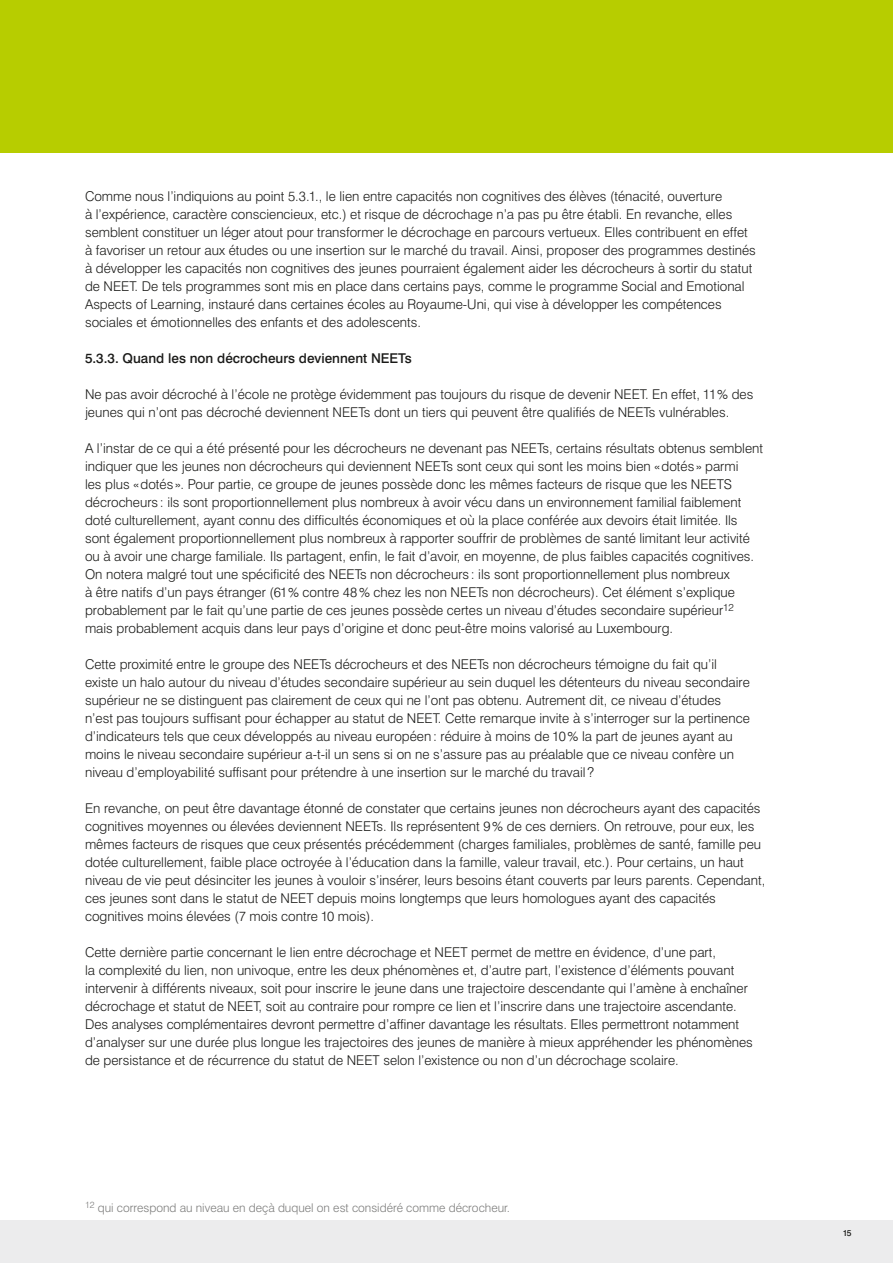
<style>
.page{position:relative;width:893px;height:1263px;background:#fff}
.page>*{position:absolute;margin:0;border:0;box-sizing:border-box;transform-origin:0 0}
.t1{font:300 13.5px/18px "Swiss 721 BT";color:#1a1a18}
.t2{font:500 13.5px "Swiss 721 BT";color:#1a1a18}
.t3{font:300 12px "Swiss 721 BT";color:#7b7b7a}
.t4{font:500 8.55px "Swiss 721 BT";color:#1a1a18}
</style>
<div class="page">
<div style="left:0;top:0;width:893px;height:153px;background:#b7cd00"></div>
<div style="left:0;top:1220px;width:893px;height:43px;background:#ececed"></div>
<p class="t1" style="left:85px;top:187px;width:672px">Comme nous l’indiquions au point 5.3.1., le lien entre capacités non cognitives des élèves (ténacité, ouverture<br>à l’expérience, caractère consciencieux, etc.) et risque de décrochage n’a pas pu être établi. En revanche, elles semblent constituer un léger atout pour transformer le décrochage en parcours vertueux. Elles contribuent en effet à favoriser un retour aux études ou une insertion sur le marché du travail. Ainsi, proposer des programmes destinés à développer les capacités non cognitives des jeunes pourraient également aider les décrocheurs à sortir du statut de NEET. De tels programmes sont mis en place dans certains pays, comme le programme Social and Emotional Aspects of Learning, instauré dans certaines écoles au Royaume-Uni, qui vise à développer les compétences sociales et émotionnelles des enfants et des adolescents.</p>
<p class="t2" style="left:85px;top:350px;width:328px">5.3.3. Quand les non décrocheurs deviennent NEETs</p>
<p class="t1" style="left:85px;top:385px;width:670px">Ne pas avoir décroché à l’école ne protège évidemment pas toujours du risque de devenir NEET. En effet, 11% des jeunes qui n’ont pas décroché deviennent NEETs dont un tiers qui peuvent être qualifiés de NEETs vulnérables.</p>
<p class="t1" style="left:85px;top:439px;width:680px">A l’instar de ce qui a été présenté pour les décrocheurs ne devenant pas NEETs, certains résultats obtenus semblent indiquer que les jeunes non décrocheurs qui deviennent NEETs sont ceux qui sont les moins bien «dotés » parmi<br>les plus «dotés ». Pour partie, ce groupe de jeunes possède donc les mêmes facteurs de risque que les NEETS décrocheurs : ils sont proportionnellement plus nombreux à avoir vécu dans un environnement familial faiblement doté culturellement, ayant connu des difficultés économiques et où la place conférée aux devoirs était limitée. Ils sont également proportionnellement plus nombreux à rapporter souffrir de problèmes de santé limitant leur activité ou à avoir une charge familiale. Ils partagent, enfin, le fait d’avoir, en moyenne, de plus faibles capacités cognitives.<br>On notera malgré tout une spécificité des NEETs non décrocheurs : ils sont proportionnellement plus nombreux<br>à être natifs d’un pays étranger (61% contre 48% chez les non NEETs non décrocheurs). Cet élément s’explique probablement par le fait qu’une partie de ces jeunes possède certes un niveau d’études secondaire supérieur<sup>12 </sup>mais probablement acquis dans leur pays d’origine et donc peut-être moins valorisé au Luxembourg.</p>
<p class="t1" style="left:85px;top:655px;width:666px">Cette proximité entre le groupe des NEETs décrocheurs et des NEETs non décrocheurs témoigne du fait qu’il existe un halo autour du niveau d’études secondaire supérieur au sein duquel les détenteurs du niveau secondaire supérieur ne se distinguent pas clairement de ceux qui ne l’ont pas obtenu. Autrement dit, ce niveau d’études n’est pas toujours suffisant pour échapper au statut de NEET. Cette remarque invite à s’interroger sur la pertinence d’indicateurs tels que ceux développés au niveau européen: réduire à moins de 10% la part de jeunes ayant au moins le niveau secondaire supérieur a-t-il un sens si on ne s’assure pas au préalable que ce niveau confère un niveau d’employabilité suffisant pour prétendre à une insertion sur le marché du travail ?</p>
<p class="t1" style="left:85px;top:799px;width:682px">En revanche, on peut être davantage étonné de constater que certains jeunes non décrocheurs ayant des capacités cognitives moyennes ou élevées deviennent NEETs. Ils représentent 9% de ces derniers. On retrouve, pour eux, les mêmes facteurs de risques que ceux présentés précédemment (charges familiales, problèmes de santé, famille peu dotée culturellement, faible place octroyée à l’éducation dans la famille, valeur travail, etc.). Pour certains, un haut niveau de vie peut désinciter les jeunes à vouloir s’insérer, leurs besoins étant couverts par leurs parents. Cependant, ces jeunes sont dans le statut de NEET depuis moins longtemps que leurs homologues ayant des capacités cognitives moins élevées (7 mois contre 10 mois).</p>
<p class="t1" style="left:85px;top:943px;width:669px">Cette dernière partie concernant le lien entre décrochage et NEET permet de mettre en évidence, d’une part,<br>la complexité du lien, non univoque, entre les deux phénomènes et, d’autre part, l’existence d’éléments pouvant intervenir à différents niveaux, soit pour inscrire le jeune dans une trajectoire descendante qui l’amène à enchaîner décrochage et statut de NEET, soit au contraire pour rompre ce lien et l’inscrire dans une trajectoire ascendante.<br>Des analyses complémentaires devront permettre d’affiner davantage les résultats. Elles permettront notamment d’analyser sur une durée plus longue les trajectoires des jeunes de manière à mieux appréhender les phénomènes de persistance et de récurrence du statut de NEET selon l’existence ou non d’un décrochage scolaire.</p>
<p class="t3" style="left:85px;top:1200px;width:426px"><sup>12</sup> qui correspond au niveau en deçà duquel on est considéré comme décrocheur.</p>
<p class="t4" style="left:843px;top:1227px;width:10px">15</p>
</div>
